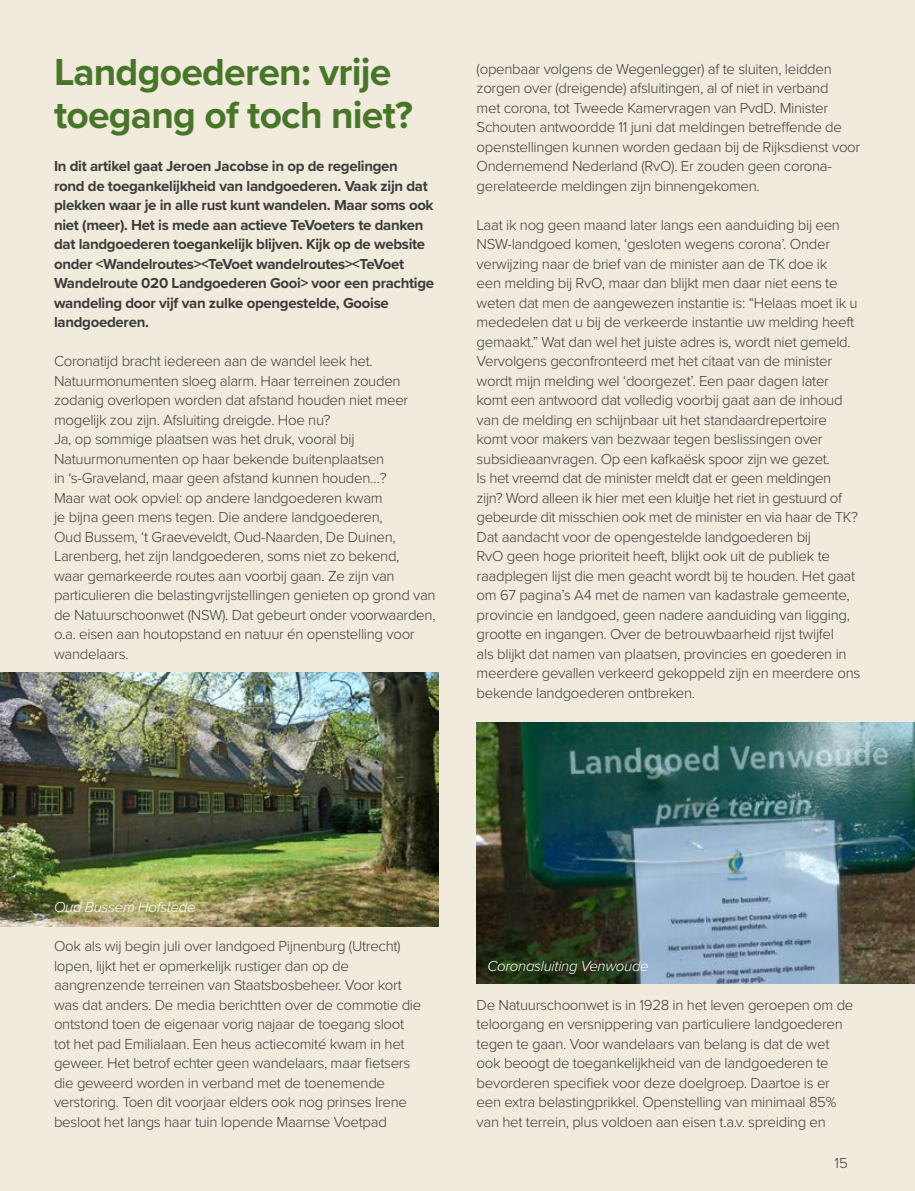
<style>
.page{position:relative;width:915px;height:1191px;background:#fff}
.page>*{position:absolute;margin:0;border:0;box-sizing:border-box;transform-origin:0 0}
.t1{font:700 39px/43.5px "Proxima Nova";letter-spacing:-.02em;color:#487629}
.t2{font:300 15px/19.5px "Proxima Nova";letter-spacing:-.02em;color:#3c3c3b}
.t3{font:700 15px/19.5px "Proxima Nova";letter-spacing:-.02em;color:#3c3c3b}
.t4{font:italic 300 15px "Proxima Nova";letter-spacing:-.02em;color:#fff}
</style>
<div class="page">
<div style="left:0;top:0;width:914px;height:1191px;background:#f1ebdd"></div>
<img style="left:476px;top:722px;width:438px;height:261px">
<img style="left:0;top:673px;width:438px;height:253px">
<h1 class="t1" style="left:54px;top:49px;width:360px">Landgoederen: vrije toegang of toch niet?</h1>
<p class="t2" style="left:476px;top:58px;width:385px">(openbaar volgens de Wegenlegger) af te sluiten, leidden zorgen over (dreigende) afsluitingen, al of niet in verband<br>met corona, tot Tweede Kamervragen van PvdD. Minister Schouten antwoordde 11 juni dat meldingen betreffende de openstellingen kunnen worden gedaan bij de Rijksdienst voor Ondernemend Nederland (RvO). Er zouden geen corona&shy;gerelateerde meldingen zijn binnengekomen.</p>
<p class="t2" style="left:476px;top:214px;width:385px">Laat ik nog geen maand later langs een aanduiding bij een NSW-landgoed komen, ‘gesloten wegens corona’. Onder verwijzing naar de brief van de minister aan de TK doe ik<br>een melding bij RvO, maar dan blijkt men daar niet eens te weten dat men de aangewezen instantie is: “Helaas moet ik u mededelen dat u bij de verkeerde instantie uw melding heeft gemaakt.” Wat dan wel het juiste adres is, wordt niet gemeld.<br>Vervolgens geconfronteerd met het citaat van de minister wordt mijn melding wel ‘doorgezet’. Een paar dagen later komt een antwoord dat volledig voorbij gaat aan de inhoud van de melding en schijnbaar uit het standaardrepertoire komt voor makers van bezwaar tegen beslissingen over subsidieaanvragen. Op een kafkaësk spoor zijn we gezet.<br>Is het vreemd dat de minister meldt dat er geen meldingen zijn? Word alleen ik hier met een kluitje het riet in gestuurd of gebeurde dit misschien ook met de minister en via haar de TK?<br>Dat aandacht voor de opengestelde landgoederen bij<br>RvO geen hoge prioriteit heeft, blijkt ook uit de publiek te raadplegen lijst die men geacht wordt bij te houden. Het gaat om 67 pagina’s A4 met de namen van kadastrale gemeente, provincie en landgoed, geen nadere aanduiding van ligging, grootte en ingangen. Over de betrouwbaarheid rijst twijfel<br>als blijkt dat namen van plaatsen, provincies en goederen in meerdere gevallen verkeerd gekoppeld zijn en meerdere ons bekende landgoederen ontbreken.</p>
<p class="t3" style="left:54px;top:156px;width:381px">In dit artikel gaat Jeroen Jacobse in op de regelingen<br>rond de toegankelijkheid van landgoederen. Vaak zijn dat plekken waar je in alle rust kunt wandelen. Maar soms ook niet (meer). Het is mede aan actieve TeVoeters te danken dat landgoederen toegankelijk blijven. Kijk op de website onder &lt;Wandelroutes&gt;&lt;TeVoet wandelroutes&gt;&lt;TeVoet Wandelroute 020 Landgoederen Gooi&gt; voor een prachtige wandeling door vijf van zulke opengestelde, Gooise landgoederen.</p>
<p class="t2" style="left:54px;top:350px;width:383px">Coronatijd bracht iedereen aan de wandel leek het.<br>Natuurmonumenten sloeg alarm. Haar terreinen zouden zodanig overlopen worden dat afstand houden niet meer mogelijk zou zijn. Afsluiting dreigde. Hoe nu?<br>Ja, op sommige plaatsen was het druk, vooral bij Natuurmonumenten op haar bekende buitenplaatsen<br>in ‘s-Graveland, maar geen afstand kunnen houden…?<br>Maar wat ook opviel: op andere landgoederen kwam<br>je bijna geen mens tegen. Die andere landgoederen,<br>Oud Bussem, ‘t Graeveveldt, Oud-Naarden, De Duinen, Larenberg, het zijn landgoederen, soms niet zo bekend,<br>waar gemarkeerde routes aan voorbij gaan. Ze zijn van particulieren die belastingvrijstellingen genieten op grond van de Natuurschoonwet (NSW). Dat gebeurt onder voorwaarden, o.a. eisen aan houtopstand en natuur én openstelling voor wandelaars.</p>
<p class="t4" style="left:54px;top:896px;width:143px">Oud Bussem Hofstede</p>
<p class="t2" style="left:54px;top:935px;width:369px">Ook als wij begin juli over landgoed Pijnenburg (Utrecht) lopen, lijkt het er opmerkelijk rustiger dan op de aangrenzende terreinen van Staatsbosbeheer. Voor kort was dat anders. De media berichtten over de commotie die ontstond toen de eigenaar vorig najaar de toegang sloot tot het pad Emilialaan. Een heus actiecomité kwam in het geweer. Het betrof echter geen wandelaars, maar fietsers die geweerd worden in verband met de toenemende verstoring. Toen dit voorjaar elders ook nog prinses Irene besloot het langs haar tuin lopende Maarnse Voetpad</p>
<p class="t4" style="left:487px;top:954px;width:163px">Coronasluiting Venwoude</p>
<p class="t2" style="left:476px;top:994px;width:378px">De Natuurschoonwet is in 1928 in het leven geroepen om de teloorgang en versnippering van particuliere landgoederen tegen te gaan. Voor wandelaars van belang is dat de wet ook beoogt de toegankelijkheid van de landgoederen te bevorderen specifiek voor deze doelgroep. Daartoe is er een extra belastingprikkel. Openstelling van minimaal 85% van het terrein, plus voldoen aan eisen t.a.v. spreiding en</p>
<p class="t2" style="left:834px;top:1152px;width:15px">15</p>
</div>
